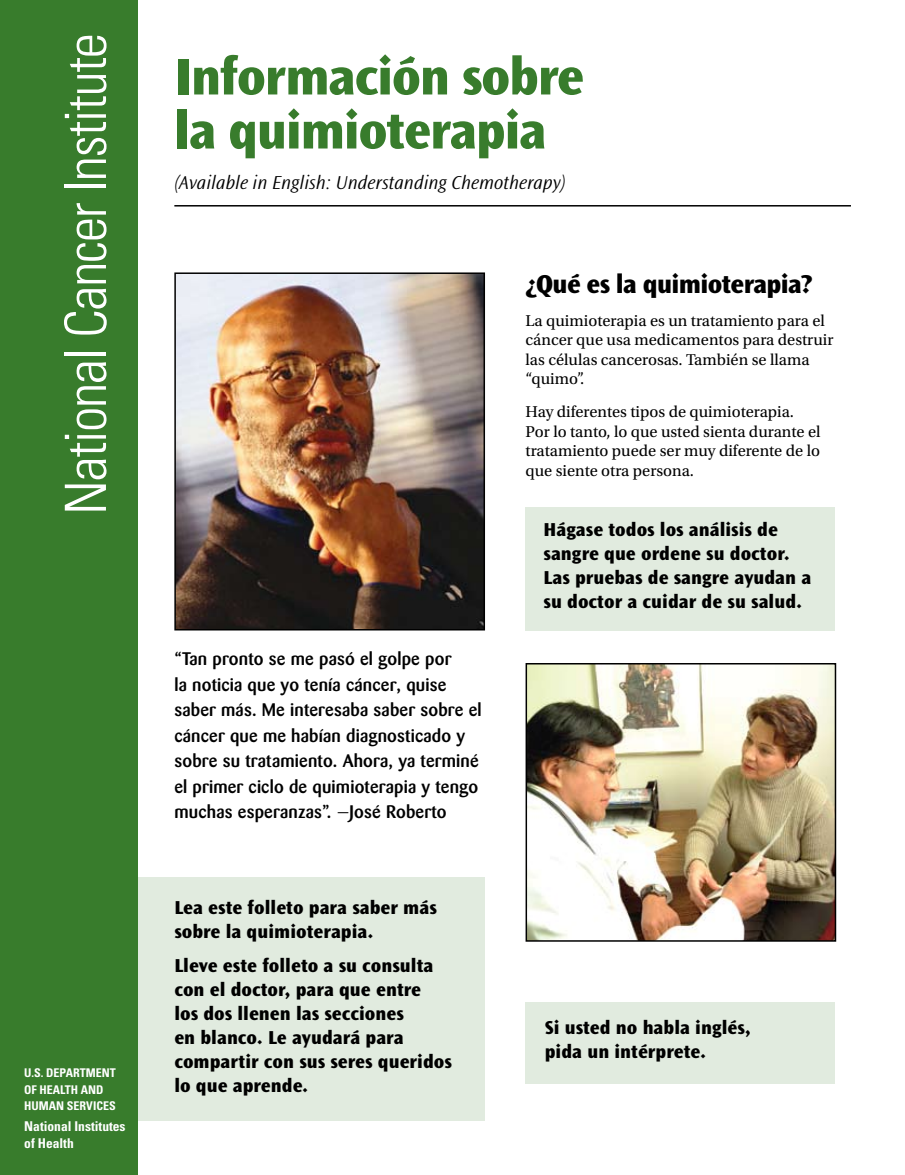
<style>
.page{position:relative;width:905px;height:1175px;background:#fff}
.page>*{position:absolute;margin:0;border:0;box-sizing:border-box;transform-origin:0 0}
.t1{font:300 condensed 57px "Univers";letter-spacing:-.025em;color:#fff}
.t2{font:800 54px/54px "Ocean Sans";letter-spacing:-.025em;color:#387c2c}
.t3{font:800 27px "Ocean Sans";letter-spacing:-.025em;color:#000}
.t4{font:800 19.5px/24px "Ocean Sans";color:#000}
.t5{font:italic 300 19.5px "Ocean Sans";color:#000}
.t6{font:500 18px/25.5px "Barmeno";letter-spacing:.01em;color:#000}
.t7{font:16.5px/19.5px "Utopia Std";color:#000}
.t8{font:700 condensed 13.5px/16.5px "Univers";color:#fff}
.t9{font:700 condensed 12px/16.5px "Univers";color:#fff}
</style>
<div class="page">
<div style="left:131px;top:877px;width:354px;height:243px;background:#e1ebdf"></div>
<div style="left:0;top:0;width:138px;height:1174px;background:#387c2c"></div>
<div style="left:525px;top:507px;width:309px;height:123px;background:#e1ebdf"></div>
<div style="left:525px;top:1001px;width:309px;height:82px;background:#e1ebdf"></div>
<img style="left:177px;top:275px;width:305px;height:352px">
<div style="left:174px;top:272px;width:311px;height:358px;border:2px solid #000"></div>
<img style="left:528px;top:666px;width:305px;height:272px">
<div style="left:525px;top:663px;width:311px;height:278px;border:2px solid #000"></div>
<hr style="left:174px;top:205px;width:676px;height:1px;background:#000">
<h1 class="t1" style="left:52px;top:515px;width:483px;rotate:-90deg">National Cancer Institute</h1>
<p class="t9" style="left:24px;top:1064px;width:93px">U.S. DEPARTMENT<br>OF HEALTH AND<br>HUMAN SERVICES</p>
<p class="t8" style="left:24px;top:1118px;width:103px">NATIONAL INSTITUTES<br>OF HEALTH</p>
<h2 class="t2" style="left:174px;top:50px;width:411px">Información sobre la quimioterapia</h2>
<p class="t5" style="left:174px;top:172px;width:392px">(Available in English: Understanding Chemotherapy)</p>
<h3 class="t3" style="left:525px;top:269px;width:289px">¿Qué es la quimioterapia?</h3>
<p class="t7" style="left:525px;top:311px;width:309px">La quimioterapia es un tratamiento para el cáncer que usa medicamentos para destruir las células cancerosas. También se llama “quimo”.</p>
<p class="t7" style="left:525px;top:402px;width:296px">Hay diferentes tipos de quimioterapia.<br>Por lo tanto, lo que usted sienta durante el tratamiento puede ser muy diferente de lo que siente otra persona.</p>
<p class="t6" style="left:174px;top:646px;width:309px">“Tan pronto se me pasó el golpe por<br>la noticia que yo tenía cáncer, quise saber más. Me interesaba saber sobre el cáncer que me habían diagnosticado y sobre su tratamiento. Ahora, ya terminé el primer ciclo de quimioterapia y tengo muchas esperanzas”. —José Roberto</p>
<p class="t4" style="left:174px;top:896px;width:264px">Lea este folleto para saber más sobre la quimioterapia.</p>
<p class="t4" style="left:174px;top:953px;width:279px">Lleve este folleto a su consulta con el doctor, para que entre<br>los dos llenen las secciones<br>en blanco. Le ayudará para compartir con sus seres queridos lo que aprende.</p>
<p class="t4" style="left:543px;top:517px;width:269px">Hágase todos los análisis de sangre que ordene su doctor.<br>Las pruebas de sangre ayudan a su doctor a cuidar de su salud.</p>
<p class="t4" style="left:544px;top:1016px;width:207px">Si usted no habla inglés, pida un intérprete.</p>
</div>
